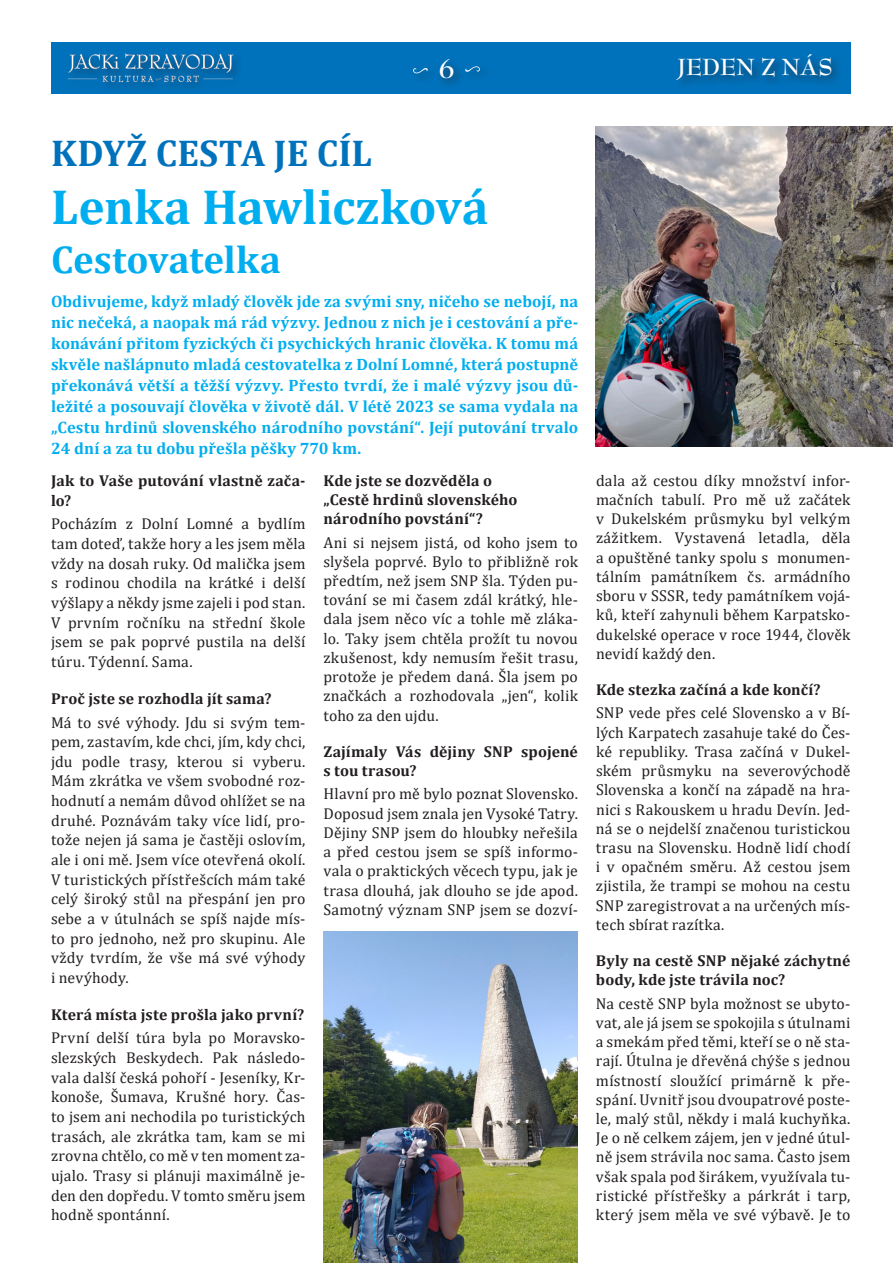
<style>
.page{position:relative;width:893px;height:1263px;background:#fff}
.page>*{position:absolute;margin:0;border:0;box-sizing:border-box;transform-origin:0 0}
.t1{font:700 49.5px "Cambria";letter-spacing:-.005em;color:#00aeef}
.t2{font:700 39px "Cambria";color:#00aeef}
.t3{font:700 37.5px "Cambria";letter-spacing:.005em;color:#0072bc}
.t4{font:700 27px "Bernhard Modern Std";color:#fff}
.t5{font:700 25.5px "Bernhard Modern Std";color:#fff}
.t6{font:700 16.5px/21px "Cambria";letter-spacing:.01em;color:#00aeef;text-align:justify}
.t7{font:15.75px/19.2px "Cambria";letter-spacing:.01em;color:#231f20;text-align:justify}
.t8{font:700 15.75px/19.2px "Cambria";letter-spacing:.01em;color:#231f20}
</style>
<div class="page">
<div style="left:51px;top:42px;width:799px;height:52px;background:#0072bc"></div>
<div style="left:65px;top:51px;width:178px;height:43px;background:#0070b8"></div>
<img style="left:67px;top:53px;width:166px;height:30px">
<svg style="left:413px;top:68px;width:15px;height:6px"></svg>
<svg style="left:465px;top:66px;width:15px;height:6px"></svg>
<div style="left:436px;top:56px;width:29px;height:35px;background:#231f20;opacity:.75"></div>
<div style="left:674px;top:51px;width:170px;height:41px;background:#231f20;opacity:.75"></div>
<img style="left:595px;top:126px;width:298px;height:320px">
<img style="left:323px;top:931px;width:255px;height:332px">
<h3 class="t4" style="left:439px;top:56px;width:17px">6</h3>
<h3 class="t5" style="left:678px;top:54px;width:156px">JEDEN Z NÁS</h3>
<h3 class="t3" style="left:51px;top:127px;width:320px">KDYŽ CESTA JE CÍL</h3>
<h1 class="t1" style="left:51px;top:172px;width:439px">Lenka Hawliczková</h1>
<h2 class="t2" style="left:51px;top:232px;width:231px">Cestovatelka</h2>
<p class="t6" style="left:51px;top:290px;width:529px">Obdivujeme, když mladý člověk jde za svými sny, ničeho se nebojí, na nic nečeká, a naopak má rád výzvy. Jednou z nich je i cestování a pře&shy;konávání přitom fyzických či psychických hranic člověka. K tomu má skvěle našlápnuto mladá cestovatelka z Dolní Lomné, která postupně překonává větší a těžší výzvy. Přesto tvrdí, že i malé výzvy jsou dů&shy;ležité a posouvají člověka v životě dál. V létě 2023 se sama vydala na „Cestu hrdinů slovenského národního povstání“. Její putování trvalo 24 dní a za tu dobu přešla pěšky 770 km.</p>
<p class="t8" style="left:51px;top:470px;width:256px;line-height:19.6px">Jak to Vaše putování vlastně zača&shy;lo?</p>
<p class="t7" style="left:51px;top:514px;width:256px;line-height:19.6px">Pocházím z Dolní Lomné a bydlím tam doteď, takže hory a les jsem měla vždy na dosah ruky. Od malička jsem s rodinou chodila na krátké i delší výšlapy a někdy jsme zajeli i pod stan.<br>V prvním ročníku na střední škole jsem se pak poprvé pustila na delší túru. Týdenní. Sama.</p>
<p class="t8" style="left:51px;top:688px;width:222px">Proč jste se rozhodla jít sama?</p>
<p class="t7" style="left:51px;top:712px;width:256px;line-height:19.6px">Má to své výhody. Jdu si svým tem&shy;pem, zastavím, kde chci, jím, kdy chci, jdu podle trasy, kterou si vyberu.<br>Mám zkrátka ve všem svobodné roz&shy;hodnutí a nemám důvod ohlížet se na druhé. Poznávám taky více lidí, pro&shy;tože nejen já sama je častěji oslovím, ale i oni mě. Jsem více otevřená okolí.<br>V turistických přístřešcích mám také celý široký stůl na přespání jen pro sebe a v útulnách se spíš najde mís&shy;to pro jednoho, než pro skupinu. Ale vždy tvrdím, že vše má své výhody i nevýhody.</p>
<p class="t8" style="left:51px;top:1004px;width:255px">Která místa jste prošla jako první?</p>
<p class="t7" style="left:51px;top:1028px;width:256px;line-height:19.6px">První delší túra byla po Moravsko&shy;slezských Beskydech. Pak následo&shy;vala další česká pohoří - Jeseníky, Kr&shy;konoše, Šumava, Krušné hory. Čas&shy;to jsem ani nechodila po turistických trasách, ale zkrátka tam, kam se mi zrovna chtělo, co mě v ten moment za&shy;ujalo. Trasy si plánuji maximálně je&shy;den den dopředu. V tomto směru jsem hodně spontánní.</p>
<p class="t8" style="left:323px;top:470px;width:195px">Kde jste se dozvěděla o „Cestě hrdinů slovenského národního povstání“?</p>
<p class="t7" style="left:323px;top:532px;width:256px">Ani si nejsem jistá, od koho jsem to slyšela poprvé. Bylo to přibližně rok předtím, než jsem SNP šla. Týden pu&shy;tování se mi časem zdál krátký, hle&shy;dala jsem něco víc a tohle mě zláka&shy;lo. Taky jsem chtěla prožít tu novou zkušenost, kdy nemusím řešit trasu, protože je předem daná. Šla jsem po značkách a rozhodovala „jen“, kolik toho za den ujdu.</p>
<p class="t8" style="left:323px;top:741px;width:256px">Zajímaly Vás dějiny SNP spojené s tou trasou?</p>
<p class="t7" style="left:323px;top:784px;width:256px">Hlavní pro mě bylo poznat Slovensko.<br>Doposud jsem znala jen Vysoké Tatry.<br>Dějiny SNP jsem do hloubky neřešila a před cestou jsem se spíš informo&shy;vala o praktických věcech typu, jak je trasa dlouhá, jak dlouho se jde apod.<br>Samotný význam SNP jsem se dozví-</p>
<p class="t7" style="left:596px;top:471px;width:256px">dala až cestou díky množství infor&shy;mačních tabulí. Pro mě už začátek v Dukelském průsmyku byl velkým zážitkem. Vystavená letadla, děla a opuštěné tanky spolu s monumen&shy;tálním památníkem čs. armádního sboru v SSSR, tedy památníkem vojá&shy;ků, kteří zahynuli během Karpatsko&shy;dukelské operace v roce 1944, člověk nevidí každý den.</p>
<p class="t8" style="left:596px;top:679px;width:226px">Kde stezka začíná a kde končí?</p>
<p class="t7" style="left:596px;top:703px;width:256px">SNP vede přes celé Slovensko a v Bí&shy;lých Karpatech zasahuje také do Čes&shy;ké republiky. Trasa začíná v Dukel&shy;ském průsmyku na severovýchodě Slovenska a končí na západě na hra&shy;nici s Rakouskem u hradu Devín. Jed&shy;ná se o nejdelší značenou turistickou trasu na Slovensku. Hodně lidí chodí i v opačném směru. Až cestou jsem zjistila, že trampi se mohou na cestu SNP zaregistrovat a na určených mís&shy;tech sbírat razítka.</p>
<p class="t8" style="left:596px;top:950px;width:256px">Byly na cestě SNP nějaké záchytné body, kde jste trávila noc?</p>
<p class="t7" style="left:596px;top:994px;width:256px">Na cestě SNP byla možnost se ubyto&shy;vat, ale já jsem se spokojila s útulnami a smekám před těmi, kteří se o ně sta&shy;rají. Útulna je dřevěná chýše s jednou místností sloužící primárně k pře&shy;spání. Uvnitř jsou dvoupatrové poste&shy;le, malý stůl, někdy i malá kuchyňka.<br>Je o ně celkem zájem, jen v jedné útul&shy;ně jsem strávila noc sama. Často jsem však spala pod širákem, využívala tu&shy;ristické přístřešky a párkrát i tarp, který jsem měla ve své výbavě. Je to</p>
</div>
